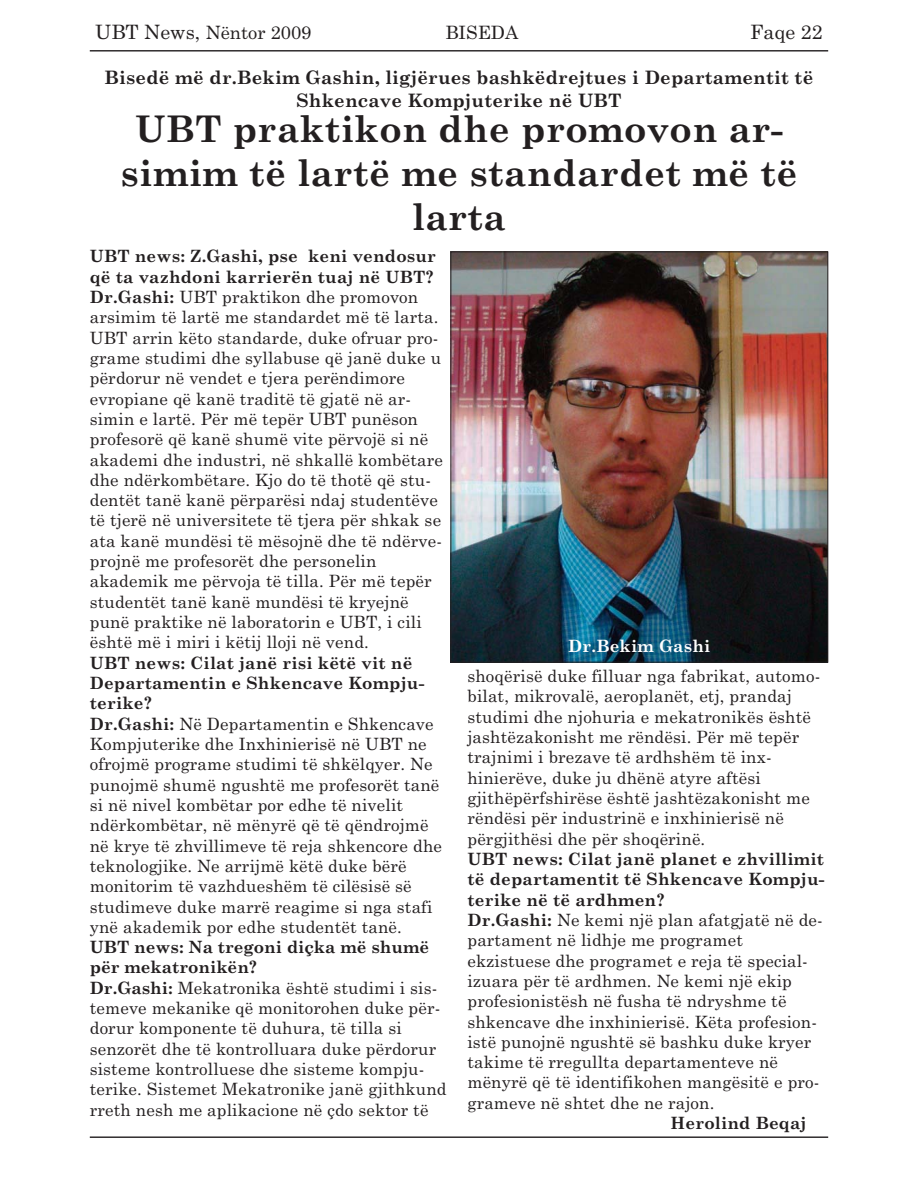
<style>
.page{position:relative;width:918px;height:1188px;background:#fff}
.page>*{position:absolute;margin:0;border:0;box-sizing:border-box;transform-origin:0 0}
.t1{font:700 36.75px/44.1px "Century Schoolbook";letter-spacing:.01em;color:#231f20;text-align:center}
.t2{font:19.8px "Century Schoolbook";color:#231f20}
.t3{font:700 18.45px/22.2px "Century Schoolbook";letter-spacing:.01em;color:#231f20;text-align:center}
.t4{font:18.3px "Century Schoolbook";color:#231f20}
.t5{font:16.95px/20.2px "Century Schoolbook";letter-spacing:.01em;color:#231f20}
.t6{font:700 16.95px "Century Schoolbook";letter-spacing:.01em;color:#231f20}
.t7{font:700 16.95px "Century Schoolbook";letter-spacing:.01em;color:#fff}
.s1{font-size:19.8px}
.s2{font-weight:700}
</style>
<div class="page">
<hr style="left:90px;top:50px;width:738px;height:2px;background:#231f20">
<hr style="left:90px;top:1136px;width:738px;height:2px;background:#231f20">
<img style="left:453px;top:254px;width:373px;height:407px">
<div style="left:451px;top:252px;width:377px;height:411px;border:1px solid #231f20"></div>
<p class="t4" style="left:95px;top:25px;width:218px"><span class="s1">UBT News,</span> Nëntor 2009</p>
<p class="t4" style="left:445px;top:25px;width:75px">BISEDA</p>
<p class="t2" style="left:750px;top:24px;width:74px">Faqe 22</p>
<p class="t3" style="left:105px;top:68px;width:710px">Bisedë më dr.Bekim Gashin, ligjërues bashkëdrejtues i Departamentit të<br>Shkencave Kompjuterike në UBT</p>
<h1 class="t1" style="left:120px;top:110px;width:679px">UBT praktikon dhe promovon ar&shy;simim të lartë me standardet më të larta</h1>
<p class="t5" style="left:90px;top:248px;width:355px"><span class="s2">UBT news: Z.Gashi, pse keni vendosur që ta vazhdoni karrierën tuaj në UBT?<br>Dr.Gashi:</span> UBT praktikon dhe promovon arsimim të lartë me standardet më të larta.<br>UBT arrin këto standarde, duke ofruar pro&shy;grame studimi dhe syllabuse që janë duke u përdorur në vendet e tjera perëndimore evropiane që kanë traditë të gjatë në ar&shy;simin e lartë. Për më tepër UBT punëson profesorë që kanë shumë vite përvojë si në akademi dhe industri, në shkallë kombëtare dhe ndërkombëtare. Kjo do të thotë që stu&shy;dentët tanë kanë përparësi ndaj studentëve të tjerë në universitete të tjera për shkak se ata kanë mundësi të mësojnë dhe të ndërve&shy;projnë me profesorët dhe personelin akademik me përvoja të tilla. Për më tepër studentët tanë kanë mundësi të kryejnë punë praktike në laboratorin e UBT, i cili është më i miri i këtij lloji në vend.</p>
<p class="t5" style="left:90px;top:654px;width:354px"><span class="s2">UBT news: Cilat janë risi këtë vit në Departamentin e Shkencave Kompju&shy;terike?<br>Dr.Gashi:</span> Në Departamentin e Shkencave Kompjuterike dhe Inxhinierisë në UBT ne ofrojmë programe studimi të shkëlqyer. Ne punojmë shumë ngushtë me profesorët tanë si në nivel kombëtar por edhe të nivelit ndërkombëtar, në mënyrë që të qëndrojmë në krye të zhvillimeve të reja shkencore dhe teknologjike. Ne arrijmë këtë duke bërë monitorim të vazhdueshëm të cilësisë së studimeve duke marrë reagime si nga stafi ynë akademik por edhe studentët tanë.</p>
<p class="t5" style="left:90px;top:939px;width:358px"><span class="s2">UBT news: Na tregoni diçka më shumë për mekatronikën?<br>Dr.Gashi:</span> Mekatronika është studimi i sis&shy;temeve mekanike që monitorohen duke për&shy;dorur komponente të duhura, të tilla si senzorët dhe të kontrolluara duke përdorur sisteme kontrolluese dhe sisteme kompju&shy;terike. Sistemet Mekatronike janë gjithkund rreth nesh me aplikacione në çdo sektor të</p>
<p class="t7" style="left:568px;top:639px;width:144px">Dr.Bekim Gashi</p>
<p class="t5" style="left:467px;top:667px;width:354px">shoqërisë duke filluar nga fabrikat, automo&shy;bilat, mikrovalë, aeroplanët, etj, prandaj studimi dhe njohuria e mekatronikës është jashtëzakonisht me rëndësi. Për më tepër trajnimi i brezave të ardhshëm të inx&shy;hinierëve, duke ju dhënë atyre aftësi gjithëpërfshirëse është jashtëzakonisht me rëndësi për industrinë e inxhinierisë në përgjithësi dhe për shoqërinë.</p>
<p class="t5" style="left:467px;top:850px;width:359px"><span class="s2">UBT news: Cilat janë planet e zhvillimit të departamentit të Shkencave Kompju&shy;terike në të ardhmen?<br>Dr.Gashi:</span> Ne kemi një plan afatgjatë në de&shy;partament në lidhje me programet ekzistuese dhe programet e reja të special&shy;izuara për të ardhmen. Ne kemi një ekip profesionistësh në fusha të ndryshme të shkencave dhe inxhinierisë. Këta profesion&shy;istë punojnë ngushtë së bashku duke kryer takime të rregullta departamenteve në mënyrë që të identifikohen mangësitë e pro&shy;grameve në shtet dhe ne rajon.</p>
<p class="t6" style="left:671px;top:1117px;width:137px">Herolind Beqaj</p>
</div>
